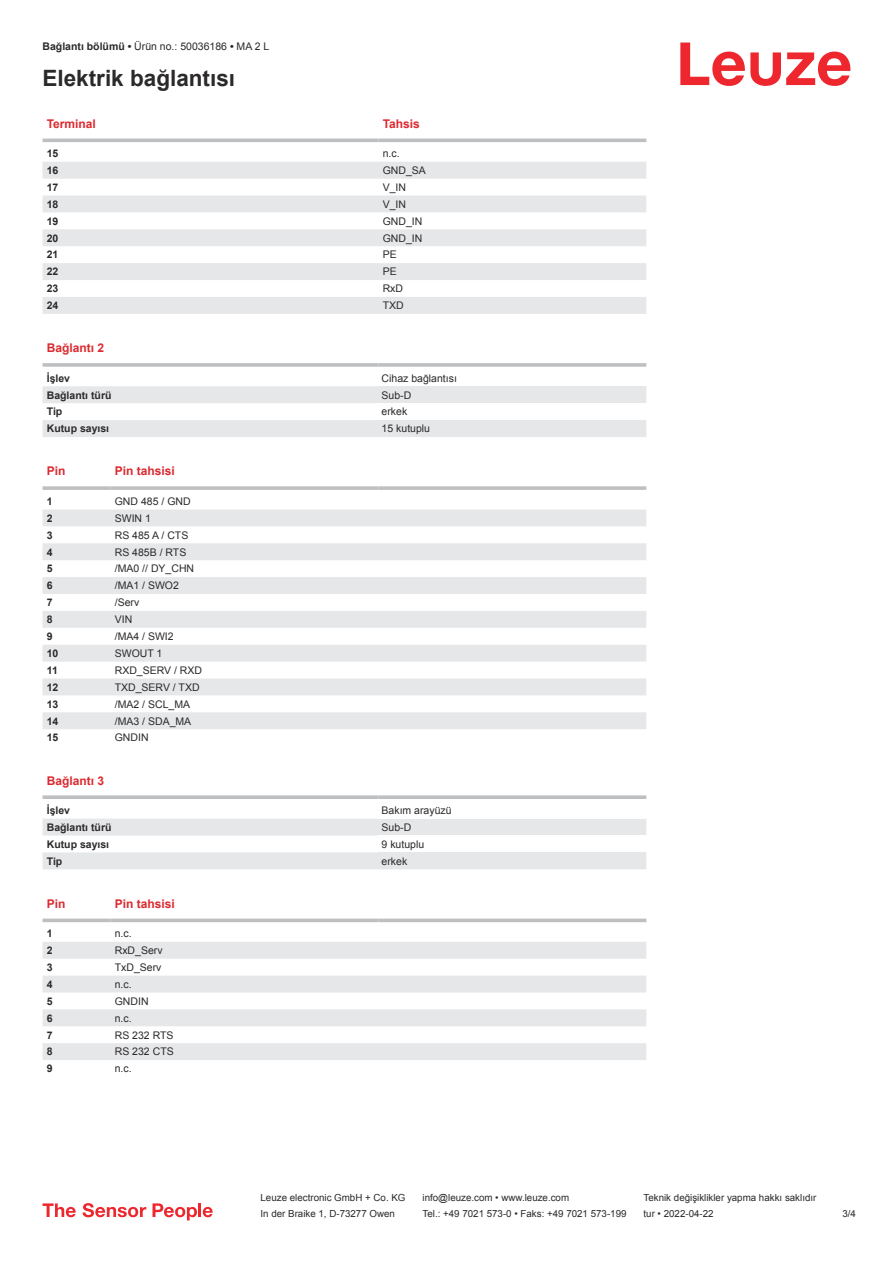
<style>
.page{position:relative;width:893px;height:1263px;background:#fff}
.page>*{position:absolute;margin:0;border:0;box-sizing:border-box;transform-origin:0 0}
.t1{font:700 22.5px "Arial";color:#2b292a}
.t2{font:700 12px "Arial";color:#db2a30}
.t3{font:10.5px "Arial";color:#2b292a}
.t4{font:700 10.5px "Arial";color:#2b292a}
.t5{font:9.75px "Arial";color:#2b292a}
.s1{font-weight:700}
</style>
<div class="page">
<svg style="left:680px;top:43px;width:170px;height:43px"></svg>
<svg style="left:43px;top:138px;width:603px;height:1px"></svg>
<svg style="left:43px;top:162px;width:603px;height:152px;fill:#e6e7e9"></svg>
<hr style="left:43px;top:139px;width:335px;height:3px;background:#bdbfc1">
<hr style="left:378px;top:139px;width:268px;height:3px;background:#bdbfc1">
<svg style="left:43px;top:386px;width:335px;height:51px"></svg>
<svg style="left:43px;top:363px;width:335px;height:4px"></svg>
<hr style="left:378px;top:363px;width:268px;height:4px;background:#c5c7c8">
<div style="left:378px;top:386px;width:268px;height:17px;background:#e6e7e9"></div>
<div style="left:378px;top:420px;width:268px;height:17px;background:#e6e7e9"></div>
<svg style="left:43px;top:509px;width:603px;height:220px;fill:#e6e7e9"></svg>
<svg style="left:43px;top:486px;width:68px;height:4px"></svg>
<svg style="left:111px;top:486px;width:267px;height:4px"></svg>
<svg style="left:378px;top:486px;width:268px;height:4px"></svg>
<svg style="left:43px;top:819px;width:335px;height:50px"></svg>
<svg style="left:43px;top:795px;width:335px;height:4px"></svg>
<svg style="left:378px;top:795px;width:268px;height:4px"></svg>
<div style="left:378px;top:819px;width:268px;height:16px;background:#e6e7e9"></div>
<div style="left:378px;top:852px;width:268px;height:17px;background:#e6e7e9"></div>
<svg style="left:43px;top:922px;width:603px;height:1px"></svg>
<svg style="left:43px;top:942px;width:603px;height:118px;fill:#e6e7e9"></svg>
<svg style="left:43px;top:918px;width:68px;height:4px"></svg>
<svg style="left:111px;top:918px;width:267px;height:4px"></svg>
<svg style="left:378px;top:918px;width:268px;height:4px"></svg>
<svg style="left:43px;top:1203px;width:33px;height:14px"></svg>
<svg style="left:83px;top:1203px;width:63px;height:14px"></svg>
<svg style="left:153px;top:1203px;width:44px;height:17px"></svg>
<hr style="left:198px;top:1203px;width:3px;height:14px;background:#ed272d">
<svg style="left:203px;top:1207px;width:10px;height:10px"></svg>
<p class="t3" style="left:43px;top:43px;width:228px"><span class="s1">Bağlantı bölümü •</span> Ürün no.: 50036186 <span class="s1">•</span> MA 2 L</p>
<h1 class="t1" style="left:43px;top:63px;width:194px">Elektrik bağlantısı</h1>
<p class="t2" style="left:47px;top:115px;width:51px">Terminal</p>
<p class="t2" style="left:383px;top:117px;width:39px">Tahsis</p>
<p class="t4" style="left:47px;top:146px;width:13px">15</p>
<p class="t3" style="left:383px;top:149px;width:18px">n.c.</p>
<p class="t4" style="left:47px;top:163px;width:13px">16</p>
<p class="t3" style="left:383px;top:166px;width:45px">GND_SA</p>
<p class="t4" style="left:47px;top:180px;width:13px">17</p>
<p class="t3" style="left:383px;top:183px;width:25px">V_IN</p>
<p class="t4" style="left:47px;top:197px;width:13px">18</p>
<p class="t3" style="left:383px;top:200px;width:25px">V_IN</p>
<p class="t4" style="left:47px;top:214px;width:13px">19</p>
<p class="t3" style="left:383px;top:217px;width:41px">GND_IN</p>
<p class="t4" style="left:47px;top:230px;width:13px">20</p>
<p class="t3" style="left:383px;top:234px;width:41px">GND_IN</p>
<p class="t4" style="left:47px;top:247px;width:13px">21</p>
<p class="t3" style="left:383px;top:251px;width:16px">PE</p>
<p class="t4" style="left:47px;top:264px;width:13px">22</p>
<p class="t3" style="left:383px;top:268px;width:16px">PE</p>
<p class="t4" style="left:47px;top:281px;width:13px">23</p>
<p class="t3" style="left:383px;top:281px;width:22px">RxD</p>
<p class="t4" style="left:47px;top:298px;width:13px">24</p>
<p class="t3" style="left:383px;top:301px;width:23px">TXD</p>
<p class="t2" style="left:47px;top:340px;width:59px">Bağlantı 2</p>
<p class="t4" style="left:47px;top:370px;width:25px">İşlev</p>
<p class="t3" style="left:382px;top:371px;width:77px">Cihaz bağlantısı</p>
<p class="t4" style="left:47px;top:387px;width:66px">Bağlantı türü</p>
<p class="t3" style="left:382px;top:391px;width:31px">Sub-D</p>
<p class="t4" style="left:47px;top:404px;width:17px">Tip</p>
<p class="t3" style="left:382px;top:408px;width:27px">erkek</p>
<p class="t4" style="left:47px;top:421px;width:64px">Kutup sayısı</p>
<p class="t3" style="left:382px;top:421px;width:50px">15 kutuplu</p>
<p class="t2" style="left:47px;top:464px;width:20px">Pin</p>
<p class="t2" style="left:115px;top:463px;width:62px">Pin tahsisi</p>
<p class="t4" style="left:47px;top:494px;width:7px">1</p>
<p class="t3" style="left:115px;top:497px;width:77px">GND 485 / GND</p>
<p class="t4" style="left:47px;top:511px;width:7px">2</p>
<p class="t3" style="left:115px;top:514px;width:38px">SWIN 1</p>
<p class="t4" style="left:47px;top:527px;width:7px">3</p>
<p class="t3" style="left:115px;top:531px;width:75px">RS 485 A / CTS</p>
<p class="t4" style="left:47px;top:546px;width:7px">4</p>
<p class="t3" style="left:115px;top:548px;width:73px">RS 485B / RTS</p>
<p class="t4" style="left:47px;top:563px;width:7px">5</p>
<p class="t3" style="left:115px;top:565px;width:81px">/MA0 // DY_CHN</p>
<p class="t4" style="left:47px;top:579px;width:7px">6</p>
<p class="t3" style="left:115px;top:582px;width:66px">/MA1 / SWO2</p>
<p class="t4" style="left:47px;top:596px;width:7px">7</p>
<p class="t3" style="left:115px;top:598px;width:26px">/Serv</p>
<p class="t4" style="left:47px;top:613px;width:7px">8</p>
<p class="t3" style="left:115px;top:615px;width:19px">VIN</p>
<p class="t4" style="left:47px;top:630px;width:7px">9</p>
<p class="t3" style="left:115px;top:632px;width:60px">/MA4 / SWI2</p>
<p class="t4" style="left:47px;top:646px;width:13px">10</p>
<p class="t3" style="left:115px;top:649px;width:49px">SWOUT 1</p>
<p class="t4" style="left:47px;top:663px;width:13px">11</p>
<p class="t3" style="left:115px;top:666px;width:89px">RXD_SERV / RXD</p>
<p class="t4" style="left:47px;top:680px;width:13px">12</p>
<p class="t3" style="left:115px;top:683px;width:86px">TXD_SERV / TXD</p>
<p class="t4" style="left:47px;top:696px;width:13px">13</p>
<p class="t3" style="left:115px;top:700px;width:77px">/MA2 / SCL_MA</p>
<p class="t4" style="left:47px;top:713px;width:13px">14</p>
<p class="t3" style="left:115px;top:717px;width:78px">/MA3 / SDA_MA</p>
<p class="t4" style="left:47px;top:730px;width:13px">15</p>
<p class="t3" style="left:115px;top:734px;width:35px">GNDIN</p>
<p class="t2" style="left:47px;top:772px;width:59px">Bağlantı 3</p>
<p class="t4" style="left:47px;top:803px;width:25px">İşlev</p>
<p class="t3" style="left:382px;top:803px;width:72px">Bakım arayüzü</p>
<p class="t4" style="left:47px;top:820px;width:66px">Bağlantı türü</p>
<p class="t3" style="left:382px;top:823px;width:31px">Sub-D</p>
<p class="t4" style="left:47px;top:837px;width:64px">Kutup sayısı</p>
<p class="t3" style="left:382px;top:837px;width:44px">9 kutuplu</p>
<p class="t4" style="left:47px;top:853px;width:17px">Tip</p>
<p class="t3" style="left:382px;top:857px;width:27px">erkek</p>
<p class="t2" style="left:47px;top:896px;width:20px">Pin</p>
<p class="t2" style="left:115px;top:895px;width:62px">Pin tahsisi</p>
<p class="t4" style="left:47px;top:926px;width:7px">1</p>
<p class="t3" style="left:115px;top:929px;width:18px">n.c.</p>
<p class="t4" style="left:47px;top:943px;width:7px">2</p>
<p class="t3" style="left:115px;top:943px;width:49px">RxD_Serv</p>
<p class="t4" style="left:47px;top:960px;width:7px">3</p>
<p class="t3" style="left:115px;top:960px;width:48px">TxD_Serv</p>
<p class="t4" style="left:47px;top:978px;width:7px">4</p>
<p class="t3" style="left:115px;top:980px;width:18px">n.c.</p>
<p class="t4" style="left:47px;top:995px;width:7px">5</p>
<p class="t3" style="left:115px;top:997px;width:35px">GNDIN</p>
<p class="t4" style="left:47px;top:1012px;width:7px">6</p>
<p class="t3" style="left:115px;top:1014px;width:18px">n.c.</p>
<p class="t4" style="left:47px;top:1029px;width:7px">7</p>
<p class="t3" style="left:115px;top:1031px;width:60px">RS 232 RTS</p>
<p class="t4" style="left:47px;top:1046px;width:7px">8</p>
<p class="t3" style="left:115px;top:1048px;width:60px">RS 232 CTS</p>
<p class="t4" style="left:47px;top:1062px;width:7px">9</p>
<p class="t3" style="left:115px;top:1065px;width:18px">n.c.</p>
<p class="t5" style="left:261px;top:1194px;width:146px">Leuze electronic GmbH + Co. KG</p>
<p class="t5" style="left:423px;top:1194px;width:148px">info@leuze.com • www.leuze.com</p>
<p class="t5" style="left:644px;top:1191px;width:174px">Teknik değişiklikler yapma hakkı saklıdır</p>
<p class="t5" style="left:261px;top:1210px;width:136px">In der Braike 1, D-73277 Owen</p>
<p class="t5" style="left:423px;top:1207px;width:205px">Tel.: +49 7021 573-0 • Faks: +49 7021 573-199</p>
<p class="t5" style="left:644px;top:1210px;width:72px">tur • 2022-04-22</p>
<p class="t5" style="left:842px;top:1210px;width:15px">3 /4</p>
</div>
